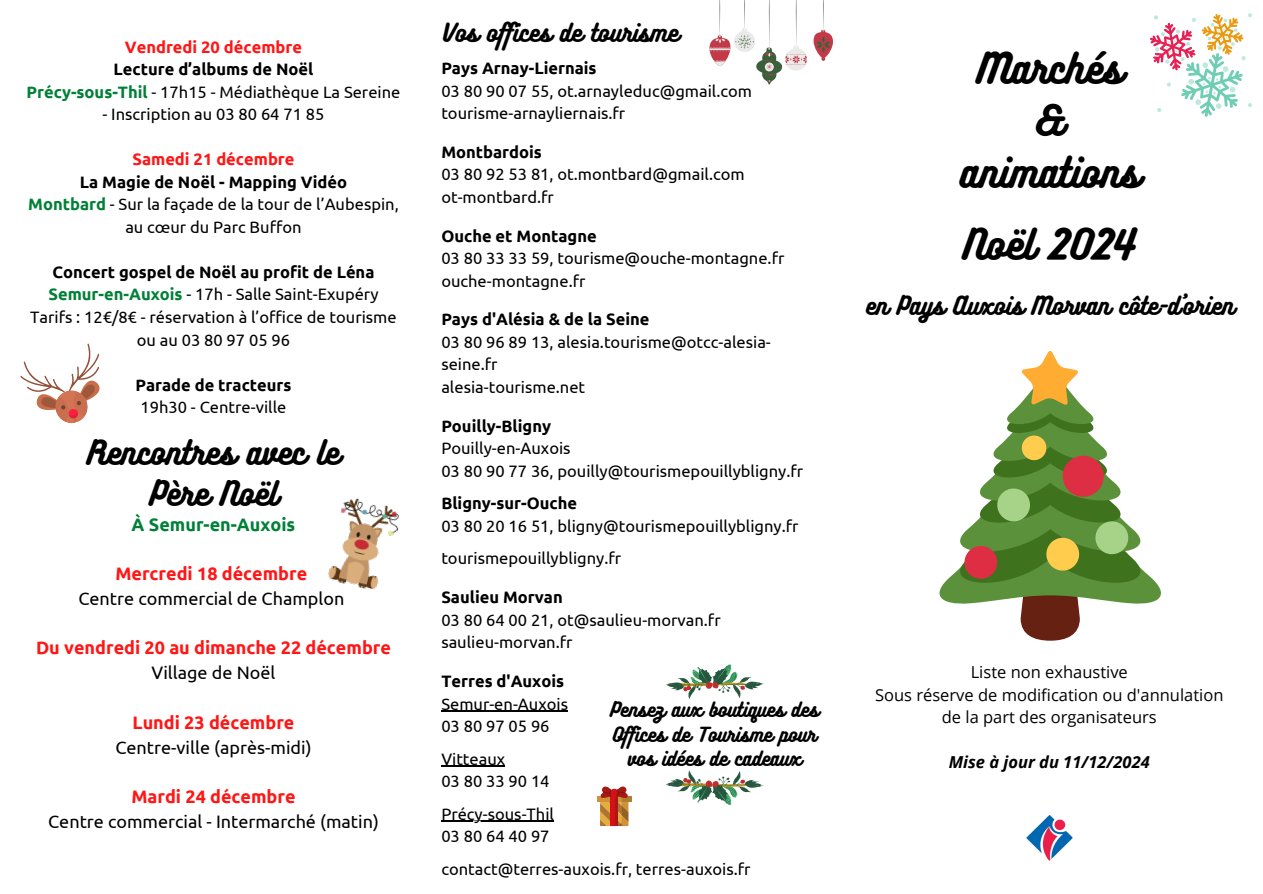
<style>
.page{position:relative;width:1263px;height:894px;background:#fff}
.page>*{position:absolute;margin:0;border:0;box-sizing:border-box;transform-origin:0 0}
.t1{font:37.5px/51.8px "Bukhari Script";color:#000;text-align:center}
.t2{font:30px/41.7px "Bukhari Script";color:#000;text-align:center}
.t3{font:22.5px "Bukhari Script";color:#000}
.t4{font:18px "Ubuntu";color:#000}
.t5{font:700 18px "Ubuntu";color:#ff1616}
.t6{font:18px/24.8px "Bukhari Script";color:#000}
.t7{font:700 18px "Ubuntu";color:#008037}
.t8{font:16.5px/22.5px "Ubuntu";color:#000;text-align:center}
.t9{font:700 16.5px "Ubuntu";color:#000}
.t10{font:16.5px "Open Sans";color:#000}
.t11{font:700 16.5px "Ubuntu";color:#ff1616}
.t12{font:italic 700 16.5px "Open Sans";color:#000}
.s1{font-weight:700;color:#008037}
</style>
<div class="page">
<svg style="left:939px;top:351px;width:222px;height:289px"></svg>
<svg style="left:1150px;top:13px;width:102px;height:104px"></svg>
<img style="left:1026px;top:815px;width:47px;height:46px">
<img style="left:328px;top:498px;width:71px;height:92px">
<hr style="left:441px;top:710px;width:127px;height:1px;background:#000">
<hr style="left:441px;top:765px;width:64px;height:1px;background:#000">
<hr style="left:441px;top:820px;width:113px;height:1px;background:#000">
<svg style="left:814px;top:0;width:19px;height:61px"></svg>
<svg style="left:709px;top:0;width:98px;height:84px"></svg>
<svg style="left:666px;top:664px;width:97px;height:34px"></svg>
<svg style="left:666px;top:770px;width:97px;height:34px"></svg>
<svg style="left:20px;top:343px;width:80px;height:81px"></svg>
<div style="left:597px;top:795px;width:35px;height:6px;background:#d29138"></div>
<div style="left:622px;top:795px;width:10px;height:6px;background:#b37d30"></div>
<svg style="left:599px;top:786px;width:30px;height:39px"></svg>
<p class="t11" style="left:125px;top:37px;width:179px">Vendredi 20 décembre</p>
<p class="t9" style="left:114px;top:60px;width:201px">Lecture d’albums de Noël</p>
<p class="t8" style="left:27px;top:80px;width:375px"><span class="s1">Précy-sous-Thil</span> - 17h15 - Médiathèque La Sereine</p>
<p class="t8" style="left:103px;top:103px;width:223px">- Inscription au 03 80 64 71 85</p>
<p class="t11" style="left:132px;top:150px;width:164px">Samedi 21 décembre</p>
<p class="t9" style="left:80px;top:172px;width:269px">La Magie de Noël - Mapping Vidéo</p>
<p class="t8" style="left:28px;top:193px;width:372px"><span class="s1">Montbard</span> - Sur la façade de la tour de l’Aubespin, au cœur du Parc Buffon</p>
<p class="t9" style="left:53px;top:262px;width:323px">Concert gospel de Noël au profit de Léna</p>
<p class="t8" style="left:48px;top:283px;width:332px"><span class="s1">Semur-en-Auxois</span> - 17h - Salle Saint-Exupéry</p>
<p class="t8" style="left:30px;top:305px;width:368px">Tarifs : 12€/8€ - réservation à l’office de tourisme ou au 03 80 97 05 96</p>
<p class="t9" style="left:135px;top:375px;width:158px">Parade de tracteurs</p>
<p class="t8" style="left:141px;top:395px;width:147px">19h30 - Centre-ville</p>
<p class="t2" style="left:87px;top:429px;width:254px">Rencontres avec le<br>Père Noël</p>
<p class="t7" style="left:132px;top:513px;width:165px">À Semur-en-Auxois</p>
<p class="t5" style="left:115px;top:563px;width:193px">Mercredi 18 décembre</p>
<p class="t4" style="left:78px;top:588px;width:267px">Centre commercial de Champlon</p>
<p class="t5" style="left:36px;top:637px;width:356px">Du vendredi 20 au dimanche 22 décembre</p>
<p class="t4" style="left:152px;top:662px;width:125px">Village de Noël</p>
<p class="t5" style="left:133px;top:711px;width:163px">Lundi 23 décembre</p>
<p class="t4" style="left:115px;top:736px;width:198px">Centre-ville (après-midi)</p>
<p class="t5" style="left:131px;top:786px;width:166px">Mardi 24 décembre</p>
<h1 class="t4" style="left:48px;top:810px;width:332px">Centre commercial - Intermarché (matin)</h1>
<p class="t3" style="left:443px;top:18px;width:237px">Vos of ices de tourisme</p>
<p class="t9" style="left:441px;top:59px;width:157px">Pays Arnay-Liernais</p>
<p class="t8" style="left:441px;top:79px;width:312px">03 80 90 07 55, ot.arnayleduc@gmail.com</p>
<p class="t8" style="left:441px;top:102px;width:185px">tourisme-arnayliernais.fr</p>
<p class="t9" style="left:441px;top:142px;width:102px">Montbardois</p>
<p class="t8" style="left:441px;top:163px;width:305px">03 80 92 53 81, ot.montbard@gmail.com</p>
<p class="t8" style="left:441px;top:185px;width:114px">ot-montbard.fr</p>
<p class="t9" style="left:441px;top:226px;width:157px">Ouche et Montagne</p>
<p class="t8" style="left:441px;top:247px;width:345px">03 80 33 33 59, tourisme@ouche-montagne.fr</p>
<p class="t8" style="left:441px;top:269px;width:146px">ouche-montagne.fr</p>
<p class="t9" style="left:441px;top:310px;width:210px">Pays d'Alésia &amp; de la Seine</p>
<p class="t8" style="left:441px;top:330px;width:331px;text-align:left">03 80 96 89 13, alesia.tourisme@otcc-alesia&shy;seine.fr</p>
<p class="t8" style="left:441px;top:375px;width:145px">alesia-tourisme.net</p>
<h2 class="t9" style="left:441px;top:416px;width:111px">Pouilly-Bligny</h2>
<p class="t8" style="left:441px;top:437px;width:131px">Pouilly-en-Auxois</p>
<h4 class="t8" style="left:441px;top:459px;width:363px">03 80 90 77 36, pouilly@tourismepouillybligny.fr</h4>
<p class="t9" style="left:441px;top:494px;width:137px">Bligny-sur-Ouche</p>
<p class="t8" style="left:441px;top:514px;width:359px">03 80 20 16 51, bligny@tourismepouillybligny.fr</p>
<p class="t8" style="left:441px;top:547px;width:181px">tourismepouillybligny.fr</p>
<p class="t9" style="left:441px;top:587px;width:123px">Saulieu Morvan</p>
<p class="t8" style="left:441px;top:608px;width:281px">03 80 64 00 21, ot@saulieu-morvan.fr</p>
<p class="t8" style="left:441px;top:630px;width:133px">saulieu-morvan.fr</p>
<p class="t9" style="left:441px;top:671px;width:124px">Terres d'Auxois</p>
<p class="t8" style="left:441px;top:692px;width:128px">Semur-en-Auxois</p>
<p class="t8" style="left:441px;top:714px;width:110px">03 80 97 05 96</p>
<h3 class="t8" style="left:441px;top:747px;width:65px">Vitteaux</h3>
<p class="t8" style="left:441px;top:769px;width:110px">03 80 33 90 14</p>
<p class="t8" style="left:441px;top:802px;width:114px">Précy-sous-Thil</p>
<p class="t8" style="left:441px;top:824px;width:110px">03 80 64 40 97</p>
<p class="t8" style="left:441px;top:857px;width:311px">contact@terres-auxois.fr, terres-auxois.fr</p>
<p class="t6" style="left:610px;top:695px;width:210px">Pensez aux boutiques des<br>Of ices de Tourisme pour</p>
<p class="t6" style="left:628px;top:745px;width:175px">vos idées de cadeaux</p>
<p class="t1" style="left:960px;top:41px;width:181px">Marchés &amp; animations</p>
<p class="t1" style="left:964px;top:216px;width:174px">Noël 2024</p>
<p class="t3" style="left:866px;top:291px;width:370px">en Pays Auxois Morvan côte-d'orien</p>
<p class="t10" style="left:971px;top:660px;width:159px">Liste non exhaustive</p>
<p class="t10" style="left:875px;top:682px;width:350px">Sous réserve de modification ou d'annulation</p>
<p class="t10" style="left:942px;top:705px;width:216px">de la part des organisateurs</p>
<p class="t12" style="left:949px;top:750px;width:203px">Mise à jour du 11/12/2024</p>
</div>
